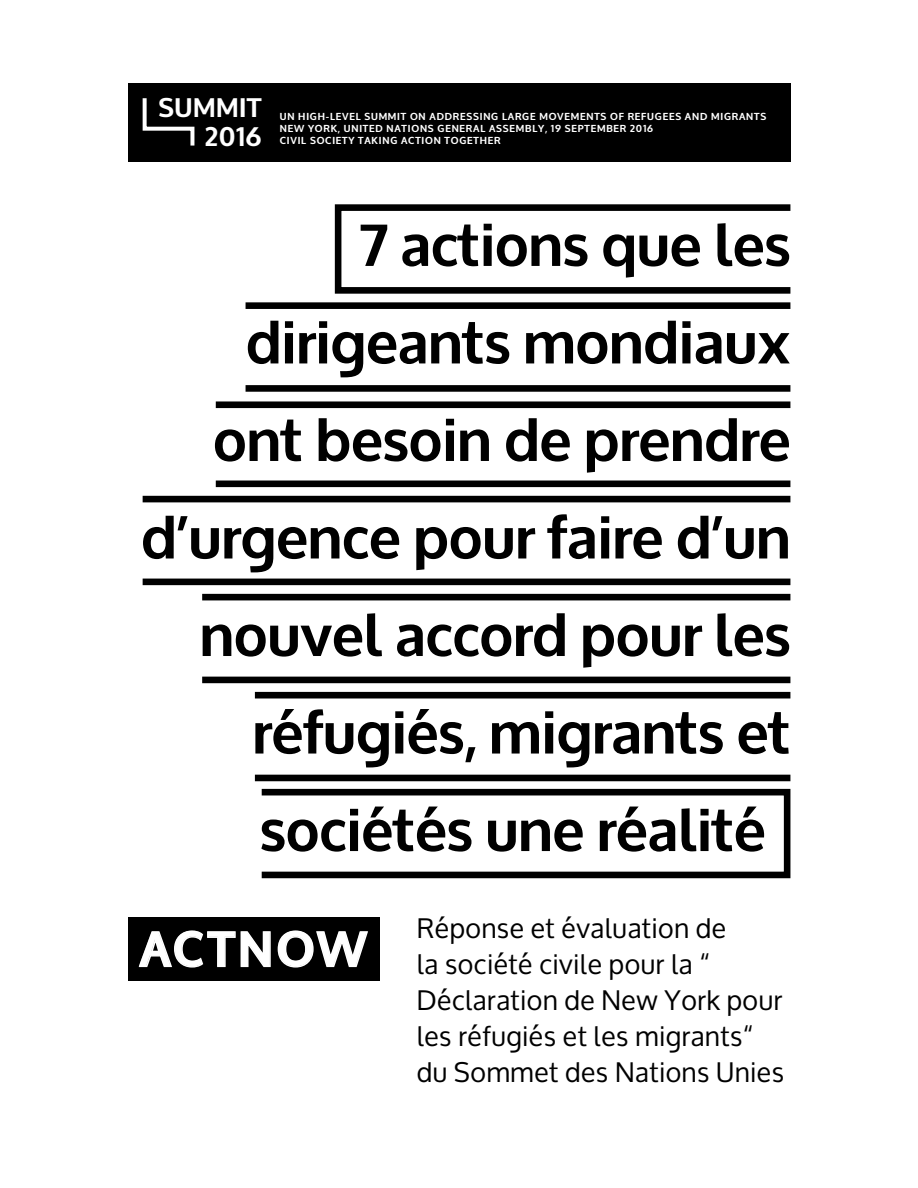
<style>
.page{position:relative;width:918px;height:1188px;background:#fff}
.page>*{position:absolute;margin:0;border:0;box-sizing:border-box;transform-origin:0 0}
.t1{font:700 58.5px/97.5px "Oxygen";color:#000;text-align:right}
.t2{font:700 48.6px "Oxygen";letter-spacing:.08em;color:#fff}
.t3{font:27px/36px "Oxygen";letter-spacing:.02em;color:#000}
.t4{font:700 26.55px/28.5px "Oxygen";letter-spacing:.02em;color:#fff;text-align:right}
.t5{font:700 10.05px/12px "Oxygen";letter-spacing:.08em;color:#fff}
.s1{color:#fff}
</style>
<div class="page">
<div style="left:128px;top:83px;width:662px;height:79px;background:#000"></div>
<svg style="left:142px;top:98px;width:53px;height:48px"></svg>
<div style="left:246px;top:302px;width:544px;height:7px;background:#000"></div>
<div style="left:246px;top:385px;width:544px;height:7px;background:#000"></div>
<div style="left:143px;top:496px;width:647px;height:6px;background:#000"></div>
<div style="left:143px;top:579px;width:647px;height:6px;background:#000"></div>
<div style="left:216px;top:401px;width:574px;height:7px;background:#000"></div>
<div style="left:216px;top:481px;width:574px;height:6px;background:#000"></div>
<div style="left:202px;top:594px;width:588px;height:6px;background:#000"></div>
<div style="left:202px;top:677px;width:588px;height:6px;background:#000"></div>
<div style="left:255px;top:692px;width:535px;height:6px;background:#000"></div>
<div style="left:255px;top:775px;width:535px;height:6px;background:#000"></div>
<div style="left:335px;top:204px;width:459px;height:90px;border:7px solid #000"></div>
<div style="left:258px;top:789px;width:532px;height:89px;border:7px solid #000"></div>
<div style="left:128px;top:917px;width:252px;height:64px;background:#000"></div>
<svg style="left:138px;top:930px;width:133px;height:38px"></svg>
<svg style="left:277px;top:930px;width:91px;height:38px"></svg>
<h3 class="t4" style="left:159px;top:94px;width:104px">SUMMIT<br>2016</h3>
<p class="t5" style="left:280px;top:111px;width:488px">UN HIGH-LEVEL SUMMIT ON ADDRESSING LARGE MOVEMENTS OF REFUGEES AND MIGRANTS<br>NEW YORK, UNITED NATIONS GENERAL ASSEMBLY, 19 SEPTEMBER 2016<br>CIVIL SOCIETY TAKING ACTION TOGETHER</p>
<h1 class="t1" style="left:141px;top:198px;width:651px">7 actions que les dirigeants mondiaux<br>ont besoin de prendre d’urgence pour faire d’un nouvel accord pour les réfugiés, migrants et sociétés une réalité <span class="s1">.</span></h1>
<h2 class="t2" style="left:140px;top:919px;width:228px">ACTNOW</h2>
<h3 class="t3" style="left:417px;top:910px;width:369px">Réponse et évaluation de<br>la société civile pour la “<br>Déclaration de New York pour les réfugiés et les migrants“ du Sommet des Nations Unies</h3>
</div>
